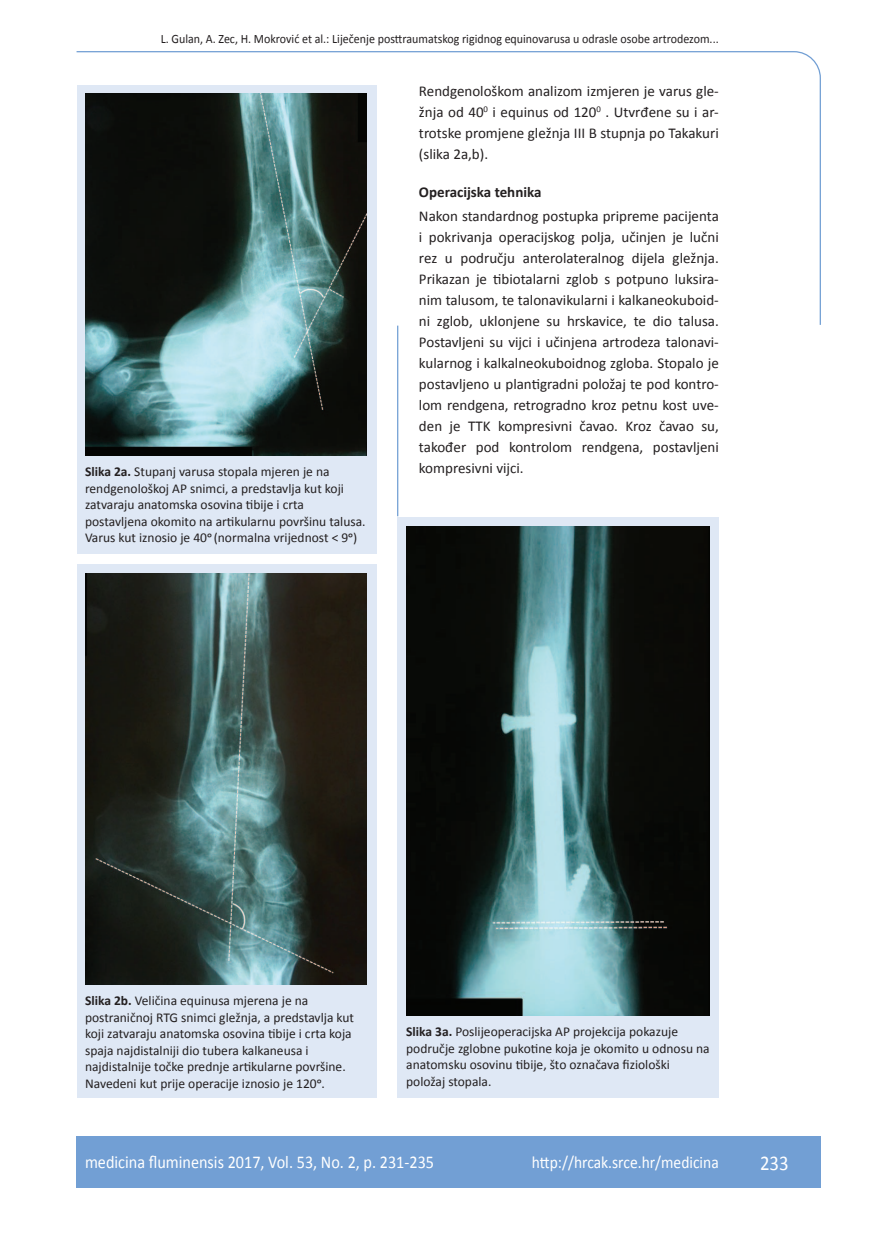
<style>
.page{position:relative;width:872px;height:1234px;background:#fff}
.page>*{position:absolute;margin:0;border:0;box-sizing:border-box;transform-origin:0 0}
.t1{font:21px "Calibri";color:#fff;scale:.9 1}
.t2{font:18px "Calibri";color:#fff;scale:.9 1}
.t3{font:17.25px "Calibri";color:#fff;scale:.9 1}
.t4{font:15px/21px "Calibri";color:#231f20;text-align:justify}
.t5{font:700 15px "Calibri";color:#231f20}
.t6{font:13.5px/16.5px "Calibri";color:#231f20}
.t7{font:12.75px "Calibri";color:#231f20;scale:.94 1}
.s1{font-weight:700}
</style>
<div class="page">
<svg style="left:76px;top:51px;width:745px;height:275px"></svg>
<hr style="left:397px;top:325px;width:1px;height:191px;background:#729fd4">
<div style="left:77px;top:1135px;width:744px;height:51px;background:#729fd4"></div>
<div style="left:77px;top:85px;width:299px;height:468px;background:#dfe8f5"></div>
<img style="left:85px;top:94px;width:281px;height:361px">
<div style="left:77px;top:564px;width:299px;height:533px;background:#dfe8f5"></div>
<img style="left:85px;top:573px;width:281px;height:411px">
<div style="left:398px;top:517px;width:321px;height:580px;background:#dfe8f5"></div>
<img style="left:406px;top:526px;width:303px;height:489px">
<p class="t7" style="left:161px;top:30px;width:595px">L. Gulan, A. Zec, H. Mokrović et al.: Liječenje posttraumatskog rigidnog equinovarusa u odrasle osobe artrodezom...</p>
<p class="t6" style="left:85px;top:462px;width:282px"><span class="s1">Slika 2a.</span> Stupanj varusa stopala mjeren je na rendgenološkoj AP snimci, a predstavlja kut koji zatvaraju anatomska osovina tibije i crta postavljena okomito na artikularnu površinu talusa.<br>Varus kut iznosio je 40o(normalna vrijednost &lt; 9o)</p>
<p class="t4" style="left:419px;top:80px;width:301px">Rendgenološkom analizom izmjeren je varus gle&shy;žnja od 40<sup>0</sup> i equinus od 120<sup>0</sup> . Utvrđene su i ar&shy;trotske promjene gležnja III B stupnja po Takakuri (slika 2a,b).</p>
<p class="t5" style="left:419px;top:183px;width:124px">Operacijska tehnika</p>
<p class="t4" style="left:419px;top:205px;width:301px">Nakon standardnog postupka pripreme pacijenta i pokrivanja operacijskog polja, učinjen je lučni rez u području anterolateralnog dijela gležnja.<br>Prikazan je tibiotalarni zglob s potpuno luksira&shy;nim talusom, te talonavikularni i kalkaneokuboid&shy;ni zglob, uklonjene su hrskavice, te dio talusa.<br>Postavljeni su vijci i učinjena artrodeza talonavi&shy;kularnog i kalkalneokuboidnog zgloba. Stopalo je postavljeno u plantigradni položaj te pod kontro&shy;lom rendgena, retrogradno kroz petnu kost uve&shy;den je TTK kompresivni čavao. Kroz čavao su, također pod kontrolom rendgena, postavljeni kompresivni vijci.</p>
<p class="t6" style="left:85px;top:991px;width:270px"><span class="s1">Slika 2b.</span> Veličina equinusa mjerena je na postraničnoj RTG snimci gležnja, a predstavlja kut koji zatvaraju anatomska osovina tibije i crta koja spaja najdistalniji dio tubera kalkaneusa i najdistalnije točke prednje artikularne površine.<br>Navedeni kut prije operacije iznosio je 120o.</p>
<p class="t6" style="left:406px;top:1022px;width:305px"><span class="s1">Slika 3a.</span> Poslijeoperacijska AP projekcija pokazuje područje zglobne pukotine koja je okomito u odnosu na anatomsku osovinu tibije, što označava fiziološki položaj stopala.</p>
<p class="t2" style="left:85px;top:1150px;width:389px">medicina fluminensis 2017, Vol. 53, No. 2, p. 231-235</p>
<p class="t3" style="left:532px;top:1151px;width:209px">http://hrcak.srce.hr/medicina</p>
<h1 class="t1" style="left:760px;top:1149px;width:33px">233</h1>
</div>
